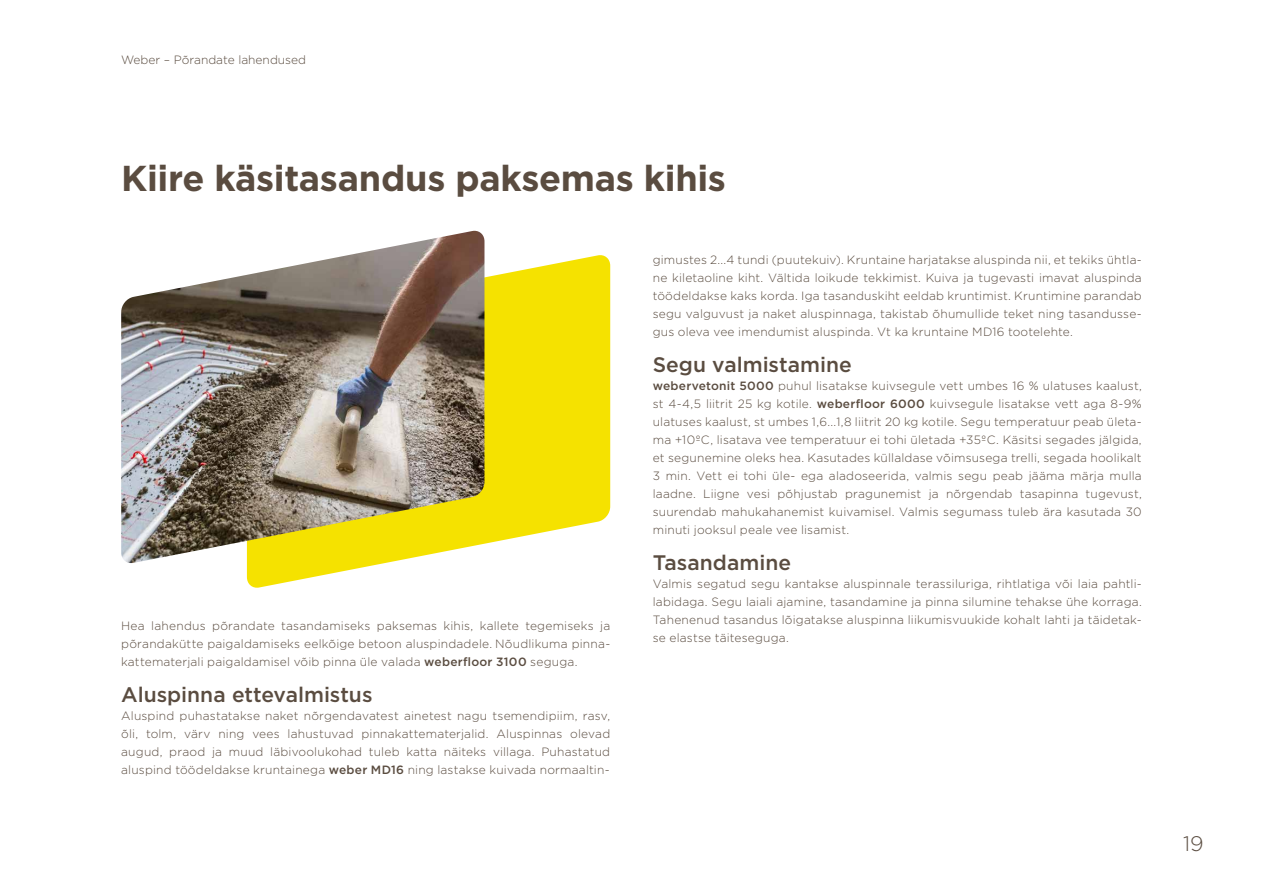
<style>
.page{position:relative;width:1263px;height:893px;background:#fff}
.page>*{position:absolute;margin:0;border:0;box-sizing:border-box;transform-origin:0 0}
.t1{font:700 36px "Gotham Pro";letter-spacing:-.01em;color:#5a4c40}
.t2{font:500 21px "Gotham Pro";color:#5a4c40}
.t3{font:300 21px "Gotham Pro";color:#5a4c40}
.t4{font:300 12px/18px "Gotham Pro";letter-spacing:.015em;color:#5a4c40;text-align:justify}
.s1{font-weight:500}
</style>
<div class="page">
<svg style="left:247px;top:254px;width:363px;height:334px;fill:#f5e200"></svg>
<img style="left:121px;top:231px;width:363px;height:333px">
<p class="t4" style="left:121px;top:51px;width:186px">Weber – Põrandate lahendused</p>
<h1 class="t1" style="left:121px;top:158px;width:606px">Kiire käsitasandus paksemas kihis</h1>
<p class="t4" style="left:121px;top:616px;width:490px">Hea lahendus põrandate tasandamiseks paksemas kihis, kallete tegemiseks ja põrandakütte paigaldamiseks eelkõige betoon aluspindadele. Nõudlikuma pinna&shy;kattematerjali paigaldamisel võib pinna üle valada <span class="s1">weberfloor 3100</span> seguga.</p>
<h2 class="t2" style="left:121px;top:682px;width:253px">Aluspinna ettevalmistus</h2>
<p class="t4" style="left:121px;top:706px;width:491px">Aluspind puhastatakse naket nõrgendavatest ainetest nagu tsemendipiim, rasv, õli, tolm, värv ning vees lahustuvad pinnakattematerjalid. Aluspinnas olevad augud, praod ja muud läbivoolukohad tuleb katta näiteks villaga. Puhastatud aluspind töödeldakse kruntainega <span class="s1">weber MD16</span> ning lastakse kuivada normaaltin-</p>
<p class="t4" style="left:653px;top:251px;width:491px">gimustes 2...4 tundi (puutekuiv). Kruntaine harjatakse aluspinda nii, et tekiks ühtla&shy;ne kiletaoline kiht. Vältida loikude tekkimist. Kuiva ja tugevasti imavat aluspinda töödeldakse kaks korda. Iga tasanduskiht eeldab kruntimist. Kruntimine parandab segu valguvust ja naket aluspinnaga, takistab õhumullide teket ning tasandusse&shy;gus oleva vee imendumist aluspinda. Vt ka kruntaine MD16 tootelehte.</p>
<h2 class="t2" style="left:653px;top:353px;width:201px">Segu valmistamine</h2>
<p class="t4" style="left:653px;top:377px;width:491px"><span class="s1">webervetonit 5000</span> puhul lisatakse kuivsegule vett umbes 16 % ulatuses kaalust, st 4-4,5 liitrit 25 kg kotile. <span class="s1">weberfloor 6000</span> kuivsegule lisatakse vett aga 8-9% ulatuses kaalust, st umbes 1,6...1,8 liitrit 20 kg kotile. Segu temperatuur peab ületa&shy;ma +10ºC, lisatava vee temperatuur ei tohi ületada +35ºC. Käsitsi segades jälgida, et segunemine oleks hea. Kasutades küllaldase võimsusega trelli, segada hoolikalt 3 min. Vett ei tohi üle- ega aladoseerida, valmis segu peab jääma märja mulla laadne. Liigne vesi põhjustab pragunemist ja nõrgendab tasapinna tugevust, suurendab mahukahanemist kuivamisel. Valmis segumass tuleb ära kasutada 30 minuti jooksul peale vee lisamist.</p>
<h2 class="t2" style="left:653px;top:551px;width:140px">Tasandamine</h2>
<p class="t4" style="left:653px;top:575px;width:491px">Valmis segatud segu kantakse aluspinnale terassiluriga, rihtlatiga või laia pahtli&shy;labidaga. Segu laiali ajamine, tasandamine ja pinna silumine tehakse ühe korraga.<br>Tahenenud tasandus lõigatakse aluspinna liikumisvuukide kohalt lahti ja täidetak&shy;se elastse täiteseguga.</p>
<h2 class="t3" style="left:1183px;top:832px;width:22px">19</h2>
</div>
